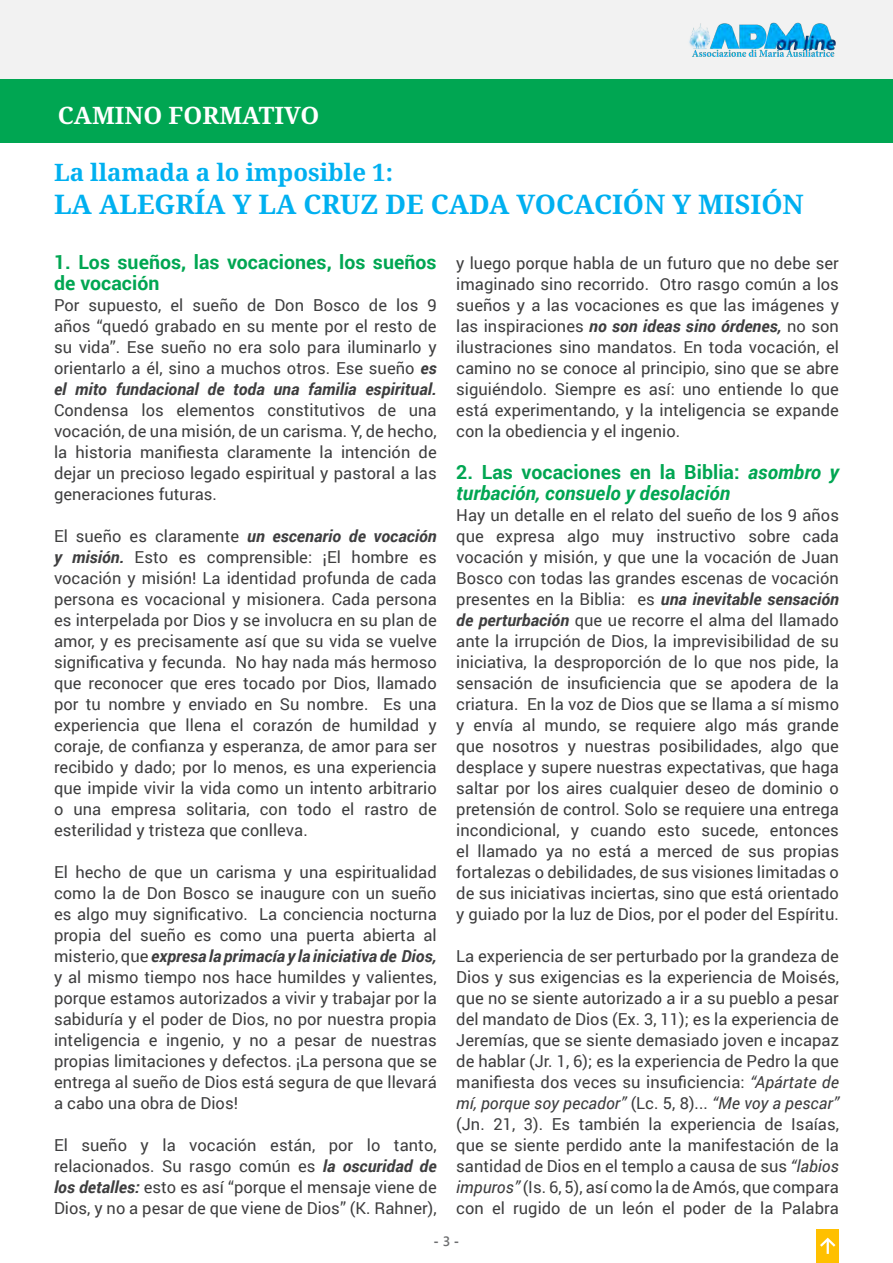
<style>
.page{position:relative;width:893px;height:1263px;background:#fff}
.page>*{position:absolute;margin:0;border:0;box-sizing:border-box;transform-origin:0 0}
.t1{font:700 27px "Noto Serif";color:#00b0f0}
.t2{font:700 24px "Noto Serif";color:#00b0f0}
.t3{font:700 24px "Noto Serif";color:#fff}
.t4{font:italic 700 19.5px/21px "Roboto";letter-spacing:.005em;color:#00a652}
.t5{font:700 19.5px/21px "Roboto";letter-spacing:.005em;color:#00a652}
.t6{font:16.5px/21px "Roboto";letter-spacing:.005em;color:#3e3e3f;text-align:justify}
.t7{font:700 13.5px "Segoe UI";color:#6d6e70}
.s1{font-weight:700;font-style:italic}
.s2{font-style:normal}
.s3{font-style:italic}
.s4{font-weight:600}
</style>
<div class="page">
<div style="left:0;top:0;width:893px;height:80px;background:#f2f2f2"></div>
<img style="left:689px;top:22px;width:147px;height:35px">
<div style="left:816px;top:1229px;width:23px;height:34px;background:#ffc000"></div>
<svg style="left:820px;top:1237px;width:16px;height:17px"></svg>
<div style="left:0;top:80px;width:893px;height:62px;background:#00a652"></div>
<p class="t3" style="left:58px;top:98px;width:263px">CAMINO FORMATIVO</p>
<p class="t2" style="left:54px;top:156px;width:340px">La llamada a lo imposible 1:</p>
<p class="t1" style="left:54px;top:186px;width:751px">LA ALEGRÍA Y LA CRUZ DE CADA VOCACIÓN Y MISIÓN</p>
<p class="t5" style="left:54px;top:250px;width:384px">1. Los sueños, las vocaciones, los sueños de vocación</p>
<p class="t6" style="left:54px;top:294px;width:384px">Por supuesto, el sueño de Don Bosco de los 9 años “quedó grabado en su mente por el resto de su vida”. Ese sueño no era solo para iluminarlo y orientarlo a él, sino a muchos otros. Ese sueño <span class="s1">es el mito fundacional de toda una familia espiritual.<br></span>Condensa los elementos constitutivos de una vocación, de una misión, de un carisma. Y, de hecho, la historia manifiesta claramente la intención de dejar un precioso legado espiritual y pastoral a las generaciones futuras.</p>
<p class="t6" style="left:54px;top:525px;width:384px">El sueño es claramente <span class="s1">un escenario de vocación y misión.</span> Esto es comprensible: ¡El hombre es vocación y misión! La identidad profunda de cada persona es vocacional y misionera. Cada persona es interpelada por Dios y se involucra en su plan de amor, y es precisamente así que su vida se vuelve significativa y fecunda. No hay nada más hermoso que reconocer que eres tocado por Dios, llamado por tu nombre y enviado en Su nombre. Es una experiencia que llena el corazón de humildad y coraje, de confianza y esperanza, de amor para ser recibido y dado; por lo menos, es una experiencia que impide vivir la vida como un intento arbitrario o una empresa solitaria, con todo el rastro de esterilidad y tristeza que conlleva.</p>
<p class="t6" style="left:54px;top:861px;width:384px">El hecho de que un carisma y una espiritualidad como la de Don Bosco se inaugure con un sueño es algo muy significativo. La conciencia nocturna propia del sueño es como una puerta abierta al misterio, que <span class="s1">expresa la primacía y la iniciativa de Dios, </span>y al mismo tiempo nos hace humildes y valientes, porque estamos autorizados a vivir y trabajar por la sabiduría y el poder de Dios, no por nuestra propia inteligencia e ingenio, y no a pesar de nuestras propias limitaciones y defectos. ¡La persona que se entrega al sueño de Dios está segura de que llevará a cabo una obra de Dios!</p>
<p class="t6" style="left:54px;top:1134px;width:384px">El sueño y la vocación están, por lo tanto, relacionados. Su rasgo común es <span class="s1">la oscuridad de los detalles:</span> esto es así “porque el mensaje viene de Dios, y no a pesar de que viene de Dios” (K. Rahner),</p>
<p class="t6" style="left:456px;top:252px;width:384px">y luego porque habla de un futuro que no debe ser imaginado sino recorrido. Otro rasgo común a los sueños y a las vocaciones es que las imágenes y las inspiraciones <span class="s1">no son ideas sino órdenes,</span> no son ilustraciones sino mandatos. En toda vocación, el camino no se conoce al principio, sino que se abre siguiéndolo. Siempre es así: uno entiende lo que está experimentando, y la inteligencia se expande con la obediencia y el ingenio.</p>
<p class="t4" style="left:456px;top:460px;width:384px"><span class="s2">2. Las vocaciones en la Biblia:</span> asombro y turbación, consuelo y desolación</p>
<p class="t6" style="left:456px;top:504px;width:384px">Hay un detalle en el relato del sueño de los 9 años que expresa algo muy instructivo sobre cada vocación y misión, y que une la vocación de Juan Bosco con todas las grandes escenas de vocación presentes en la Biblia: es <span class="s1">una inevitable sensación de perturbación</span> que ue recorre el alma del llamado ante la irrupción de Dios, la imprevisibilidad de su iniciativa, la desproporción de lo que nos pide, la sensación de insuficiencia que se apodera de la criatura. En la voz de Dios que se llama a sí mismo y envía al mundo, se requiere algo más grande que nosotros y nuestras posibilidades, algo que desplace y supere nuestras expectativas, que haga saltar por los aires cualquier deseo de dominio o pretensión de control. Solo se requiere una entrega incondicional, y cuando esto sucede, entonces el llamado ya no está a merced de sus propias fortalezas o debilidades, de sus visiones limitadas o de sus iniciativas inciertas, sino que está orientado y guiado por la luz de Dios, por el poder del Espíritu.</p>
<p class="t6" style="left:456px;top:945px;width:384px">La experiencia de ser perturbado por la grandeza de Dios y sus exigencias es la experiencia de Moisés, que no se siente autorizado a ir a su pueblo a pesar del mandato de Dios (Ex. 3, 11); es la experiencia de Jeremías, que se siente demasiado joven e incapaz de hablar (Jr. 1, 6); es la experiencia de Pedro la que manifiesta dos veces su insuficiencia: <span class="s3">“Apártate de mí, porque soy pecador”</span> (Lc. 5, 8)... <span class="s3">“Me voy a pescar” </span>(Jn. 21, 3). Es también la experiencia de Isaías, que se siente perdido ante la manifestación de la santidad de Dios en el templo a causa de sus <span class="s3">“labios impuros”</span> (Is. 6, 5), así como la de Amós, que compara con el rugido de un león el poder de la Palabra</p>
<p class="t7" style="left:434px;top:1229px;width:27px">- <span class="s4">3</span> -</p>
</div>
